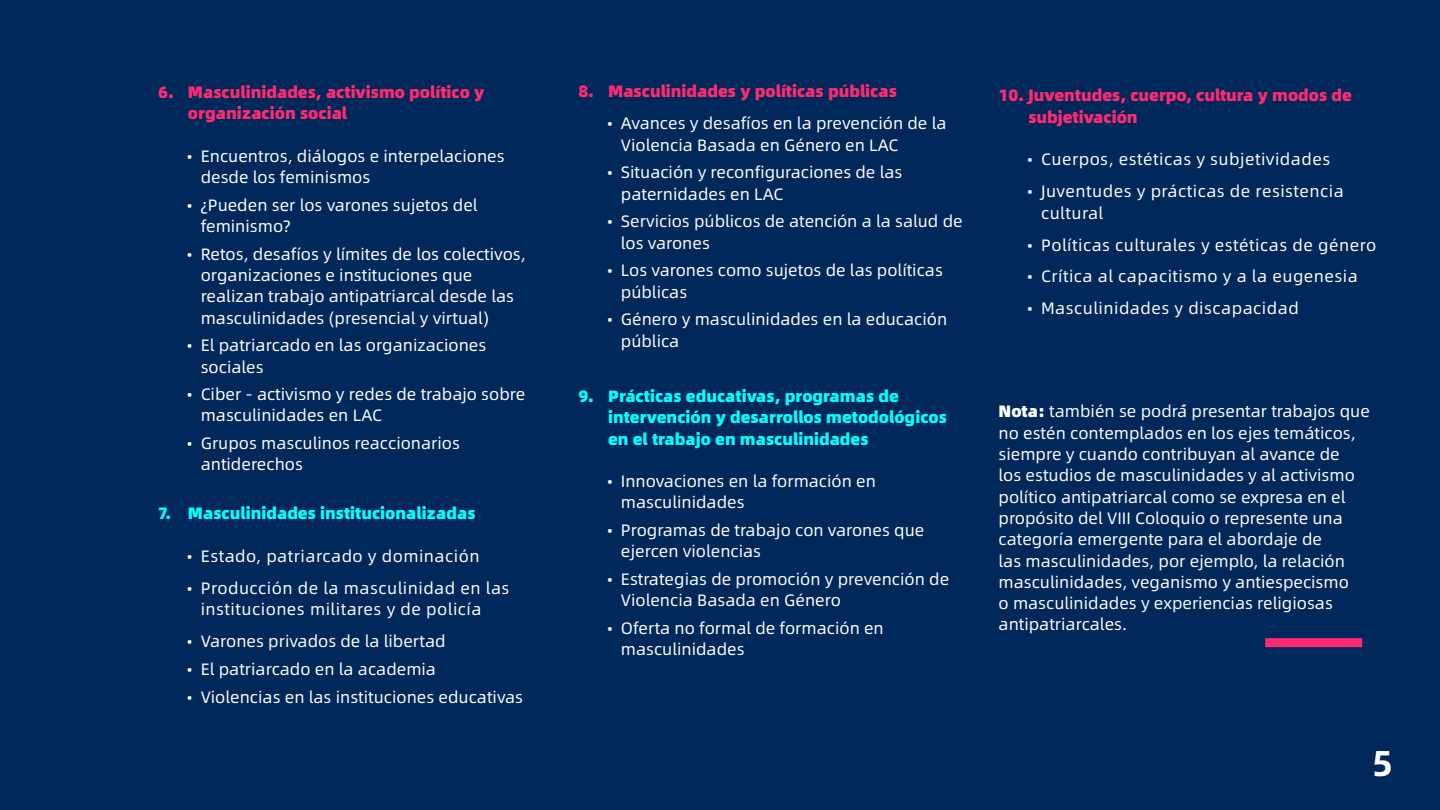
<style>
.page{position:relative;width:1440px;height:810px;background:#00285a}
.page>*{position:absolute;margin:0;border:0;box-sizing:border-box;transform-origin:0 0}
.t1{font:700 36px "Alibaba Pu Hui Ti";color:#fff}
.t2{font:16.5px/21.3px "Alibaba Pu Hui Ti";color:#fff}
.t3{font:16.5px/21.3px "Alibaba Sans";letter-spacing:.03em;color:#fff}
.t4{font:800 16.5px/21.3px "Alibaba Pu Hui Ti";color:#ff2b70}
.t5{font:800 16.5px/21.3px "Alibaba Pu Hui Ti";color:#0ff}
.s1{font-family:"Alibaba Pu Hui Ti"}
.s2{font-weight:800}
</style>
<div class="page">
<div style="left:1265px;top:638px;width:97px;height:9px;background:#ff2b70"></div>
<p class="t4" style="left:188px;top:80px;width:298px;text-indent:-30px">6. Masculinidades, activismo político y organización social</p>
<p class="t2" style="left:201px;top:144px;width:306px;text-indent:-13px">• Encuentros, diálogos e interpelaciones desde los feminismos</p>
<p class="t2" style="left:201px;top:193px;width:278px;text-indent:-13px">• ¿Pueden ser los varones sujetos del feminismo?</p>
<p class="t2" style="left:201px;top:242px;width:327px;text-indent:-13px">• Retos, desafíos y límites de los colectivos, organizaciones e instituciones que realizan trabajo antipatriarcal desde las masculinidades (presencial y virtual)</p>
<p class="t2" style="left:201px;top:334px;width:287px;text-indent:-13px">• El patriarcado en las organizaciones sociales</p>
<p class="t2" style="left:201px;top:383px;width:326px;text-indent:-13px">• Ciber - activismo y redes de trabajo sobre masculinidades en LAC</p>
<p class="t2" style="left:201px;top:432px;width:261px;text-indent:-13px">• Grupos masculinos reaccionarios antiderechos</p>
<p class="t5" style="left:158px;top:502px;width:319px">7. Masculinidades institucionalizadas</p>
<p class="t3" style="left:187px;top:545px;width:294px"><span class="s1">•</span> Estado, patriarcado y dominación</p>
<p class="t3" style="left:201px;top:577px;width:310px;text-indent:-13px"><span class="s1">•</span> Producción de la masculinidad en las instituciones militares y de policía</p>
<p class="t2" style="left:187px;top:630px;width:260px">• Varones privados de la libertad</p>
<p class="t2" style="left:187px;top:657px;width:250px">• El patriarcado en la academia</p>
<p class="t2" style="left:187px;top:685px;width:337px">• Violencias en las instituciones educativas</p>
<p class="t4" style="left:578px;top:80px;width:320px">8. Masculinidades y políticas públicas</p>
<p class="t2" style="left:621px;top:112px;width:327px;text-indent:-13px">• Avances y desafíos en la prevención de la<br>Violencia Basada en Género en LAC</p>
<p class="t2" style="left:621px;top:161px;width:283px;text-indent:-13px">• Situación y reconfiguraciones de las paternidades en LAC</p>
<p class="t2" style="left:621px;top:210px;width:343px;text-indent:-13px">• Servicios públicos de atención a la salud de los varones</p>
<p class="t2" style="left:621px;top:259px;width:324px;text-indent:-13px">• Los varones como sujetos de las políticas públicas</p>
<p class="t2" style="left:621px;top:308px;width:328px;text-indent:-13px">• Género y masculinidades en la educación pública</p>
<p class="t5" style="left:608px;top:385px;width:340px;text-indent:-30px">9. Prácticas educativas, programas de intervención y desarrollos metodológicos en el trabajo en masculinidades</p>
<p class="t2" style="left:621px;top:470px;width:257px;text-indent:-13px">• Innovaciones en la formación en masculinidades</p>
<p class="t2" style="left:621px;top:519px;width:305px;text-indent:-13px">• Programas de trabajo con varones que ejercen violencias</p>
<p class="t2" style="left:621px;top:568px;width:330px;text-indent:-13px">• Estrategias de promoción y prevención de<br>Violencia Basada en Género</p>
<p class="t2" style="left:621px;top:617px;width:264px;text-indent:-13px">• Oferta no formal de formación en masculinidades</p>
<p class="t4" style="left:1028px;top:84px;width:325px;text-indent:-30px">10. Juventudes, cuerpo, cultura y modos de subjetivación</p>
<p class="t3" style="left:1028px;top:148px;width:304px"><span class="s1">•</span> Cuerpos, estéticas y subjetividades</p>
<p class="t3" style="left:1041px;top:180px;width:304px;text-indent:-13px"><span class="s1">•</span> Juventudes y prácticas de resistencia cultural</p>
<p class="t3" style="left:1028px;top:233px;width:350px"><span class="s1">•</span> Políticas culturales y estéticas de género</p>
<p class="t3" style="left:1028px;top:265px;width:332px"><span class="s1">•</span> Crítica al capacitismo y a la eugenesia</p>
<p class="t3" style="left:1028px;top:297px;width:273px"><span class="s1">•</span> Masculinidades y discapacidad</p>
<p class="t2" style="left:999px;top:400px;width:373px"><span class="s2">Nota:</span> también se podrá́presentar trabajos que no estén contemplados en los ejes temáticos, siempre y cuando contribuyan al avance de<br>los estudios de masculinidades y al activismo político antipatriarcal como se expresa en el propósito del VIII Coloquio o represente una categoría emergente para el abordaje de<br>las masculinidades, por ejemplo, la relación masculinidades, veganismo y antiespecismo<br>o masculinidades y experiencias religiosas antipatriarcales.</p>
<h1 class="t1" style="left:1372px;top:735px;width:23px">5</h1>
</div>
